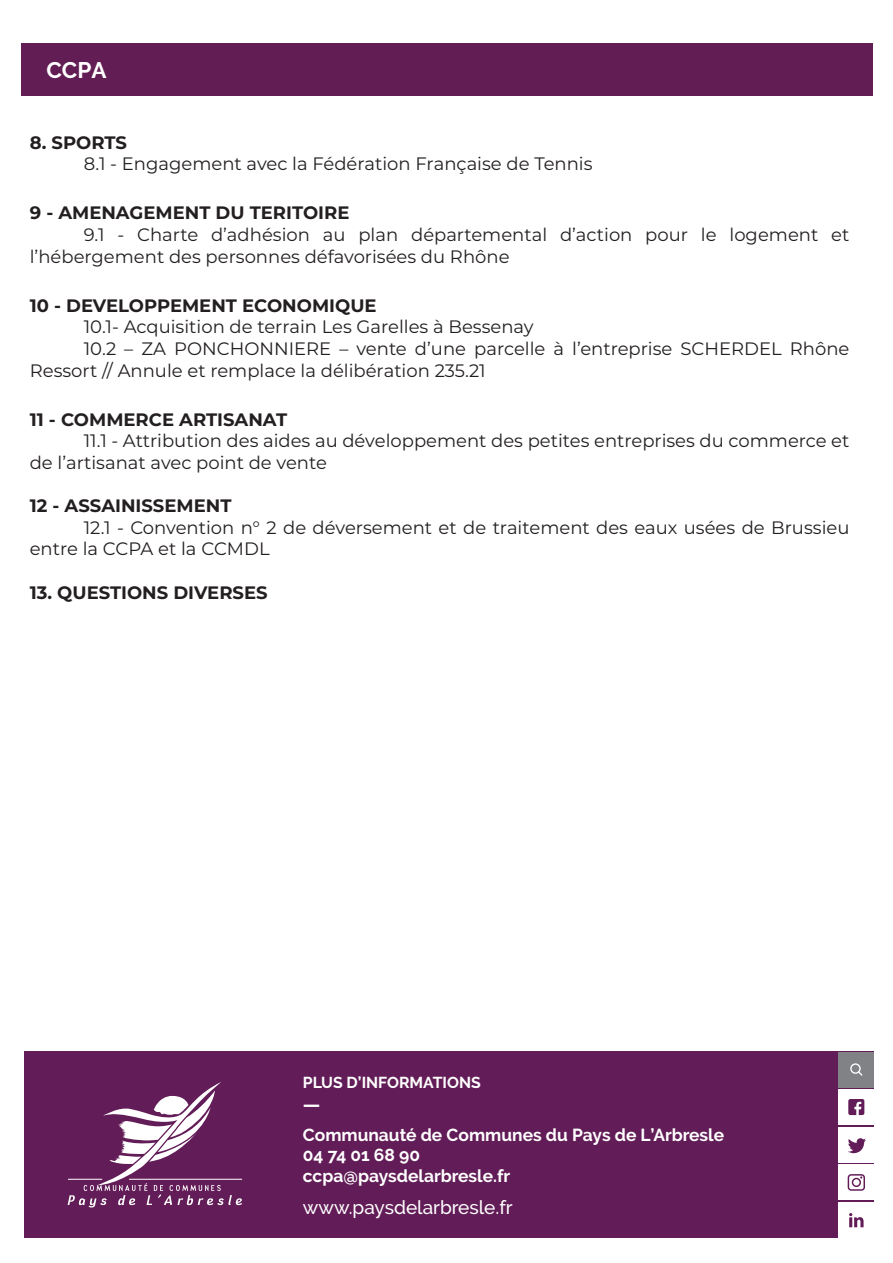
<style>
.page{position:relative;width:893px;height:1263px;background:#fff}
.page>*{position:absolute;margin:0;border:0;box-sizing:border-box;transform-origin:0 0}
.t1{font:700 22.5px "Raleway";color:#fff}
.t2{font:500 18.9px "Raleway";color:#fff}
.t3{font:700 18.9px "Raleway";color:#fff}
.t4{font:18px/21.6px "Montserrat";color:#231f20}
.t5{font:700 18px "Montserrat";color:#231f20}
.t6{font:700 17.4px/20.9px "Raleway";color:#fff}
.t7{font:700 15.75px "Raleway";color:#fff}
</style>
<div class="page">
<div style="left:21px;top:43px;width:851px;height:53px;background:#621e54"></div>
<div style="left:24px;top:1052px;width:850px;height:186px;background:#621c57"></div>
<div style="left:838px;top:1089px;width:36px;height:36px;background:#fff"></div>
<div style="left:838px;top:1127px;width:36px;height:35px;background:#fff"></div>
<div style="left:838px;top:1164px;width:36px;height:36px;background:#fff"></div>
<div style="left:838px;top:1202px;width:36px;height:36px;background:#fff"></div>
<svg style="left:848px;top:1099px;width:16px;height:16px"></svg>
<svg style="left:848px;top:1138px;width:18px;height:16px"></svg>
<svg style="left:849px;top:1213px;width:14px;height:14px"></svg>
<svg style="left:848px;top:1174px;width:17px;height:17px"></svg>
<div style="left:838px;top:1052px;width:36px;height:35px;background:#808285"></div>
<div style="left:850px;top:1063px;width:11px;height:11px;border:1px solid #fff;border-radius:50%"></div>
<svg style="left:857px;top:1070px;width:6px;height:6px"></svg>
<svg style="left:68px;top:1082px;width:174px;height:125px"></svg>
<p class="t1" style="left:46px;top:57px;width:62px">CCPA</p>
<p class="t5" style="left:30px;top:129px;width:99px">8. SPORTS</p>
<p class="t4" style="left:84px;top:152px;width:510px">8.1 - Engagement avec la Fédération Française de Tennis</p>
<p class="t5" style="left:30px;top:200px;width:321px">9 - AMENAGEMENT DU TERITOIRE</p>
<p class="t4" style="left:30px;top:223px;width:821px;text-indent:54px">9.1 - Charte d’adhésion au plan départemental d’action pour le logement et l’hébergement des personnes défavorisées du Rhône</p>
<p class="t5" style="left:30px;top:292px;width:348px">10 - DEVELOPPEMENT ECONOMIQUE</p>
<p class="t4" style="left:84px;top:316px;width:451px">10.1- Acquisition de terrain Les Garelles à Bessenay</p>
<p class="t4" style="left:84px;top:337px;width:767px">10.2 – ZA PONCHONNIERE – vente d’une parcelle à l’entreprise SCHERDEL Rhône</p>
<p class="t4" style="left:30px;top:359px;width:457px">Ressort // Annule et remplace la délibération 235.21</p>
<p class="t5" style="left:30px;top:406px;width:259px">11 - COMMERCE ARTISANAT</p>
<p class="t4" style="left:30px;top:430px;width:821px;text-indent:54px">11.1 - Attribution des aides au développement des petites entreprises du commerce et de l’artisanat avec point de vente</p>
<p class="t5" style="left:30px;top:493px;width:203px">12 - ASSAINISSEMENT</p>
<p class="t4" style="left:30px;top:516px;width:821px;text-indent:54px">12.1 - Convention n° 2 de déversement et de traitement des eaux usées de Brussieu entre la CCPA et la CCMDL</p>
<p class="t5" style="left:30px;top:579px;width:239px">13. QUESTIONS DIVERSES</p>
<p class="t7" style="left:303px;top:1073px;width:179px">PLUS D’INFORMATIONS</p>
<p class="t3" style="left:303px;top:1093px;width:19px">—</p>
<p class="t6" style="left:303px;top:1124px;width:423px">Communauté de Communes du Pays de L’Arbresle<br>04 74 01 68 90<br>ccpa@paysdelarbresle.fr</p>
<p class="t2" style="left:303px;top:1196px;width:211px">www.paysdelarbresle.fr</p>
</div>
